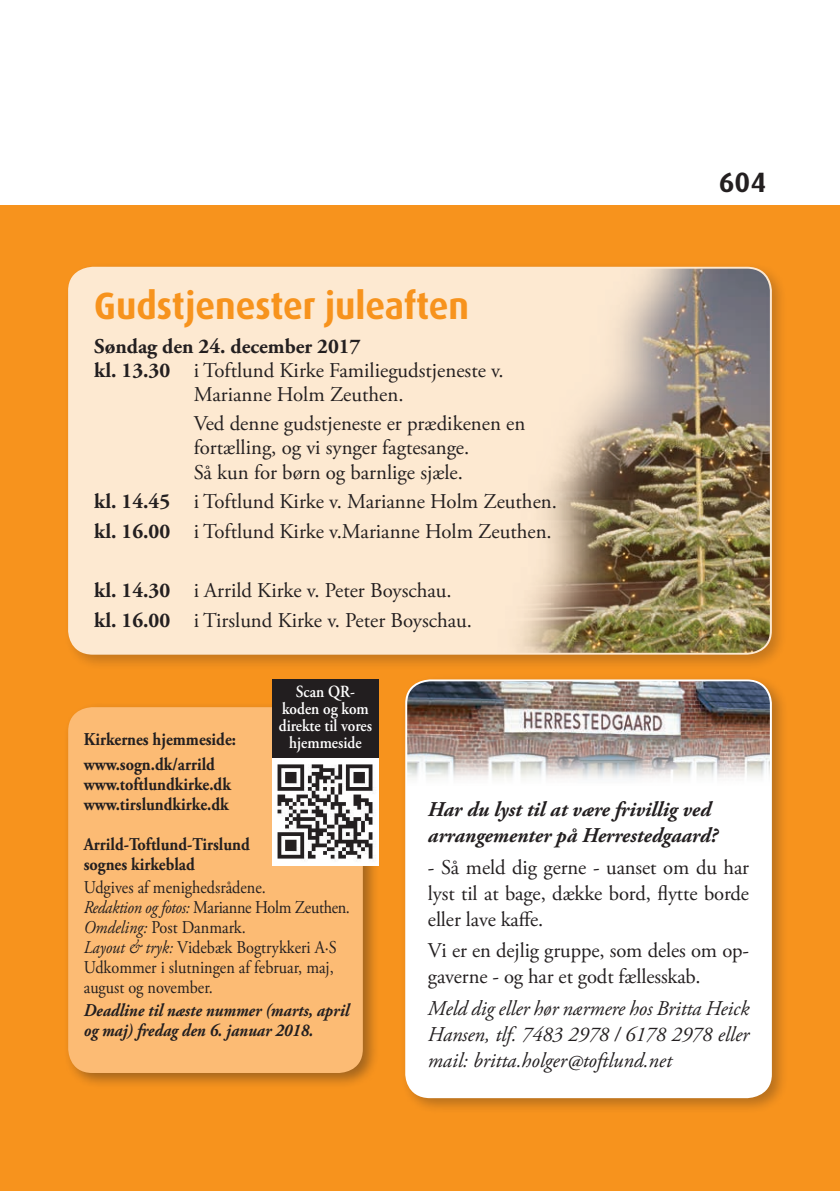
<style>
.page{position:relative;width:840px;height:1191px;background:#fff}
.page>*{position:absolute;margin:0;border:0;box-sizing:border-box;transform-origin:0 0}
.t1{font:700 38px "Dax";color:#f7931d;scale:.94 1}
.t2{font:700 28px "Dax";color:#231f20}
.t3{font:21px/26px "Adobe Garamond Pro";color:#231f20}
.t4{font:italic 21px/26px "Adobe Garamond Pro";color:#231f20;text-align:justify}
.t5{font:italic 700 21px/26px "Adobe Garamond Pro";color:#231f20}
.t6{font:700 21px "Adobe Garamond Pro";color:#231f20}
.t7{font:18px/20px "Adobe Garamond Pro";color:#231f20;scale:.9 1}
.t8{font:700 18px/20px "Adobe Garamond Pro";color:#231f20;scale:.9 1}
.t9{font:italic 700 18px/20px "Adobe Garamond Pro";color:#231f20;scale:.9 1}
.t10{font:600 17px/17px "Adobe Garamond Pro";color:#fff;text-align:center;scale:.9 1}
.s1{font-weight:700}
.s2{font-style:italic}
</style>
<div class="page">
<div style="left:0;top:206px;width:839px;height:985px;background:#f7931d"></div>
<div style="left:62px;top:701px;width:317px;height:389px;background:#231f20;opacity:.4"></div>
<div style="left:68px;top:707px;width:294px;height:366px;background:#fcbb74;border-radius:24px"></div>
<div style="left:399px;top:674px;width:389px;height:441px;background:#231f20;opacity:.3"></div>
<div style="left:406px;top:680px;width:364px;height:417px;background:#fff;border-radius:23px"></div>
<img style="left:406px;top:680px;width:364px;height:100px">
<div style="left:405px;top:679px;width:366px;height:419px;border:2px solid #fff;border-radius:23px"></div>
<img style="left:272px;top:758px;width:106px;height:107px">
<div style="left:272px;top:679px;width:106px;height:79px;background:#221e1f"></div>
<div style="left:63px;top:261px;width:725px;height:410px;background:#231f20;opacity:.3"></div>
<div style="left:69px;top:268px;width:701px;height:385px;background:#fde9d1;border-radius:23px"></div>
<img style="left:519px;top:268px;width:251px;height:385px">
<div style="left:68px;top:267px;width:703px;height:387px;border:2px solid #fff;border-radius:23px"></div>
<h1 class="t1" style="left:94px;top:284px;width:400px">Gudstjenester juleaften</h1>
<p class="t6" style="left:94px;top:334px;width:267px">Søndag den 24. december 2017</p>
<p class="t3" style="left:94px;top:358px;width:411px"><span class="s1">kl. 13.30</span> i Toftlund Kirke Familiegudstjeneste v.</p>
<p class="t3" style="left:193px;top:382px;width:211px">Marianne Holm Zeuthen.</p>
<p class="t3" style="left:193px;top:412px;width:333px;line-height:24px">Ved denne gudstjeneste er prædikenen en fortælling, og vi synger fagtesange.<br>Så kun for børn og barnlige sjæle.</p>
<p class="t3" style="left:94px;top:487px;width:464px;line-height:29.6px"><span class="s1">kl. 14.45</span> i Toftlund Kirke v. Marianne Holm Zeuthen. <span class="s1">kl. 16.00</span> i Toftlund Kirke v.Marianne Holm Zeuthen.</p>
<p class="t3" style="left:94px;top:576px;width:379px;line-height:29.6px"><span class="s1">kl. 14.30</span> i Arrild Kirke v. Peter Boyschau. <span class="s1">kl. 16.00</span> i Tirslund Kirke v. Peter Boyschau.</p>
<h2 class="t2" style="left:718px;top:166px;width:49px">604</h2>
<p class="t10" style="left:279px;top:684px;width:105px">Scan QR&shy;koden og kom direkte til vores hjemmeside</p>
<p class="t8" style="left:84px;top:726px;width:170px;line-height:25.6px">Kirkernes hjemmeside: www.sogn.dk/arrild</p>
<p class="t8" style="left:84px;top:775px;width:165px">www.toftlundkirke.dk www.tirslundkirke.dk</p>
<p class="t8" style="left:84px;top:835px;width:186px">Arrild-Toftlund-Tirslund sognes kirkeblad</p>
<p class="t7" style="left:84px;top:878px;width:297px">Udgives af menighedsrådene.<br><span class="s2">Redaktion og fotos:</span> Marianne Holm Zeuthen.<br><span class="s2">Omdeling:</span> Post Danmark.<br><span class="s2">Layout &amp; tryk:</span> Videbæk Bogtrykkeri A·S<br>Udkommer i slutningen af februar, maj, august og november.</p>
<p class="t9" style="left:84px;top:1000px;width:296px">Deadline til næste nummer (marts, april og maj) fredag den 6. januar 2018.</p>
<p class="t5" style="left:427px;top:797px;width:291px">Har du lyst til at være frivillig ved arrangementer på Herrestedgaard?</p>
<p class="t3" style="left:427px;top:854px;width:322px;text-align:justify">- Så meld dig gerne - uanset om du har lyst til at bage, dække bord, flytte borde eller lave kaffe.</p>
<p class="t3" style="left:427px;top:938px;width:322px">Vi er en dejlig gruppe, som deles om op&shy;gaverne - og har et godt fællesskab.</p>
<p class="t4" style="left:427px;top:996px;width:322px">Meld dig eller hør nærmere hos Britta Heick Hansen, tlf. 7483 2978 / 6178 2978 eller mail: britta.holger@toftlund.net</p>
</div>
